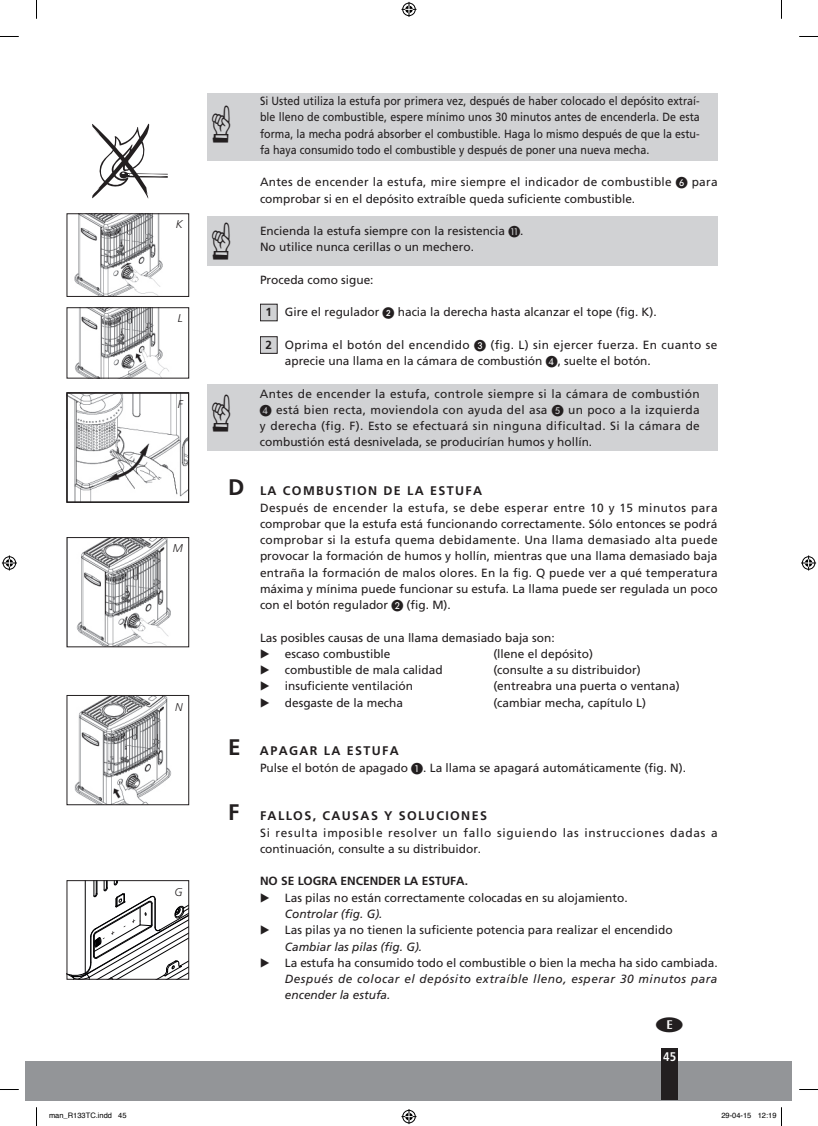
<style>
.page{position:relative;width:818px;height:1126px;background:#fff}
.page>*{position:absolute;margin:0;border:0;box-sizing:border-box;transform-origin:0 0}
.t1{font:700 12.5px "Frutiger";letter-spacing:.11em;color:#231f20}
.t2{font:700 condensed 12.5px "Frutiger LT Std";color:#fff}
.t3{font:11.88px/16.2px "Frutiger";color:#231f20;text-align:justify}
.t4{font:11.88px/16.2px "Frutiger";color:#231f20;text-align:justify;scale:.9 1}
.t5{font:11.88px/16.2px "Frutiger";letter-spacing:.025em;color:#231f20}
.t6{font:11.88px/16.2px "Frutiger";letter-spacing:.03em;color:#231f20}
.t7{font:11.88px/16.2px "Frutiger";letter-spacing:.06em;color:#231f20}
.t8{font:italic 11.88px/16.2px "Frutiger";letter-spacing:.04em;color:#231f20}
.t9{font:italic 11.88px "Frutiger";color:#231f20}
.t10{font:700 11.88px "Frutiger";color:#231f20}
.t11{font:11.88px "European Pi Three";color:#231f20}
.t12{font:italic 300 11.25px "Frutiger";color:#231f20}
.t13{font:7.5px "Helvetica";color:#000}
.s1{font-family:"European Pi One"}
.s2{font-weight:700;font-size:11.75px}
.s3{font-size:22.5px}
</style>
<div class="page">
<div style="left:207px;top:216px;width:510px;height:49px;background:#d1d2d4"></div>
<div style="left:207px;top:384px;width:510px;height:66px;background:#d1d2d4"></div>
<div style="left:207px;top:93px;width:510px;height:67px;background:#d1d2d4"></div>
<div style="left:260px;top:304px;width:17px;height:17px;background:#d1d2d4"></div>
<div style="left:260px;top:304px;width:17px;height:17px;border:1px solid #231f20"></div>
<div style="left:260px;top:336px;width:17px;height:17px;background:#d1d2d4"></div>
<div style="left:260px;top:336px;width:17px;height:17px;border:1px solid #231f20"></div>
<div style="left:26px;top:1060px;width:765px;height:39px;background:#939598"></div>
<div style="left:661px;top:1048px;width:16px;height:51px;background:#231f20"></div>
<svg style="left:92px;top:124px;width:76px;height:75px"></svg>
<img style="left:74px;top:215px;width:89px;height:80px">
<div style="left:67px;top:213px;width:122px;height:84px;border:1px solid #231f20"></div>
<img style="left:75px;top:309px;width:94px;height:67px">
<div style="left:67px;top:307px;width:122px;height:71px;border:1px solid #231f20"></div>
<img style="left:76px;top:539px;width:95px;height:106px">
<div style="left:67px;top:537px;width:122px;height:110px;border:1px solid #231f20"></div>
<img style="left:74px;top:697px;width:98px;height:106px">
<div style="left:67px;top:695px;width:122px;height:110px;border:1px solid #231f20"></div>
<img style="left:69px;top:395px;width:118px;height:105px">
<div style="left:67px;top:392px;width:122px;height:110px;border:1px solid #231f20"></div>
<svg style="left:69px;top:882px;width:118px;height:95px"></svg>
<div style="left:67px;top:880px;width:122px;height:99px;border:1px solid #231f20"></div>
<svg style="left:0;top:36px;width:19px;height:1px"></svg>
<svg style="left:799px;top:36px;width:18px;height:1px"></svg>
<svg style="left:0;top:1089px;width:19px;height:1px"></svg>
<svg style="left:799px;top:1089px;width:18px;height:1px"></svg>
<svg style="left:36px;top:0;width:1px;height:19px"></svg>
<svg style="left:36px;top:1107px;width:1px;height:18px"></svg>
<svg style="left:401px;top:2px;width:15px;height:15px"></svg>
<svg style="left:401px;top:1109px;width:15px;height:14px"></svg>
<svg style="left:2px;top:555px;width:15px;height:15px"></svg>
<svg style="left:801px;top:555px;width:14px;height:15px"></svg>
<p class="t12" style="left:176px;top:218px;width:8px">K</p>
<p class="t12" style="left:178px;top:311px;width:6px">L</p>
<p class="t12" style="left:178px;top:398px;width:6px">F</p>
<p class="t12" style="left:173px;top:541px;width:12px">M</p>
<p class="t12" style="left:175px;top:700px;width:9px">N</p>
<p class="t12" style="left:174px;top:885px;width:10px">G</p>
<p class="t4" style="left:260px;top:93px;width:490px">Si Usted utiliza la estufa por primera vez, después de haber colocado el depósito extraí&shy;ble lleno de combustible, espere mínimo unos 30 minutos antes de encenderla. De esta forma, la mecha podrá absorber el combustible. Haga lo mismo después de que la estu&shy;fa haya consumido todo el combustible y después de poner una nueva mecha.</p>
<p class="t5" style="left:260px;top:174px;width:459px">Antes de encender la estufa, mire siempre el indicador de combustible <span class="s1">F</span> para comprobar si en el depósito extraíble queda suficiente combustible.</p>
<p class="t3" style="left:260px;top:223px;width:265px">Encienda la estufa siempre con la resistencia <span class="s1">K</span>.<br>No utilice nunca cerillas o un mechero.</p>
<p class="t3" style="left:260px;top:271px;width:115px">Proceda como sigue:</p>
<p class="t3" style="left:265px;top:304px;width:392px"><span class="s2">1</span> Gire el regulador <span class="s1">2</span> hacia la derecha hasta alcanzar el tope (fig. K).</p>
<p class="t6" style="left:284px;top:336px;width:434px;text-indent:-19px"><span class="s2">2</span> Oprima el botón del encendido <span class="s1">C</span> (fig. L) sin ejercer fuerza. En cuanto se aprecie una llama en la cámara de combustión <span class="s1">D</span>, suelte el botón.</p>
<p class="t3" style="left:260px;top:385px;width:441px">Antes de encender la estufa, controle siempre si la cámara de combustión <span class="s1">D</span> está bien recta, moviendola con ayuda del asa <span class="s1">E</span> un poco a la izquierda y derecha (fig. F). Esto se efectuará sin ninguna dificultad. Si la cámara de combustión está desnivelada, se producirían humos y hollín.</p>
<p class="t1" style="left:228px;top:483px;width:255px"><span class="s3">D</span> LA COMBUSTION DE LA ESTUFA</p>
<p class="t3" style="left:260px;top:499px;width:459px">Después de encender la estufa, se debe esperar entre 10 y 15 minutos para comprobar que la estufa está funcionando correctamente. Sólo entonces se podrá comprobar si la estufa quema debidamente. Una llama demasiado alta puede provocar la formación de humos y hollín, mientras que una llama demasiado baja entraña la formación de malos olores. En la fig. Q puede ver a qué temperatura máxima y mínima puede funcionar su estufa. La llama puede ser regulada un poco con el botón regulador <span class="s1">B</span> (fig. M).</p>
<p class="t3" style="left:260px;top:629px;width:296px">Las posibles causas de una llama demasiado baja son:</p>
<p class="t11" style="left:260px;top:646px;width:11px">E</p>
<p class="t3" style="left:285px;top:645px;width:107px">escaso combustible</p>
<p class="t3" style="left:493px;top:645px;width:101px">(llene el depósito)</p>
<p class="t11" style="left:260px;top:662px;width:11px">E</p>
<p class="t3" style="left:285px;top:661px;width:159px">combustible de mala calidad</p>
<p class="t3" style="left:493px;top:661px;width:149px">(consulte a su distribuidor)</p>
<p class="t11" style="left:260px;top:678px;width:11px">E</p>
<p class="t3" style="left:285px;top:678px;width:130px">insuficiente ventilación</p>
<p class="t3" style="left:493px;top:678px;width:188px">(entreabra una puerta o ventana)</p>
<p class="t11" style="left:260px;top:694px;width:11px">E</p>
<p class="t3" style="left:285px;top:694px;width:120px">desgaste de la mecha</p>
<p class="t3" style="left:493px;top:694px;width:154px">(cambiar mecha, capítulo L)</p>
<p class="t1" style="left:228px;top:743px;width:172px"><span class="s3">E</span> APAGAR LA ESTUFA</p>
<p class="t3" style="left:260px;top:759px;width:427px">Pulse el botón de apagado <span class="s1">A</span>. La llama se apagará automáticamente (fig. N).</p>
<p class="t1" style="left:228px;top:808px;width:260px"><span class="s3">F</span> FALLOS, CAUSAS Y SOLUCIONES</p>
<p class="t7" style="left:260px;top:824px;width:459px">Si resulta imposible resolver un fallo siguiendo las instrucciones dadas a continuación, consulte a su distribuidor.</p>
<p class="t10" style="left:260px;top:874px;width:209px">NO SE LOGRA ENCENDER LA ESTUFA.</p>
<p class="t11" style="left:260px;top:889px;width:11px">E</p>
<p class="t3" style="left:285px;top:889px;width:344px">Las pilas no están correctamente colocadas en su alojamiento.</p>
<p class="t9" style="left:285px;top:906px;width:99px">Controlar (fig. G).</p>
<p class="t11" style="left:260px;top:922px;width:11px">E</p>
<p class="t3" style="left:285px;top:921px;width:389px">Las pilas ya no tienen la suficiente potencia para realizar el encendido</p>
<p class="t9" style="left:285px;top:939px;width:139px">Cambiar las pilas (fig. G).</p>
<p class="t11" style="left:260px;top:954px;width:11px">E</p>
<p class="t3" style="left:285px;top:954px;width:434px">La estufa ha consumido todo el combustible o bien la mecha ha sido cambiada.</p>
<p class="t8" style="left:285px;top:970px;width:434px">Después de colocar el depósito extraíble lleno, esperar 30 minutos para encender la estufa.</p>
<p class="t2" style="left:663px;top:1048px;width:14px">45</p>
<p class="t13" style="left:49px;top:1109px;width:79px">man_R133TC.indd 45</p>
<p class="t13" style="left:721px;top:1109px;width:57px">29-04-15 12:19</p>
</div>
